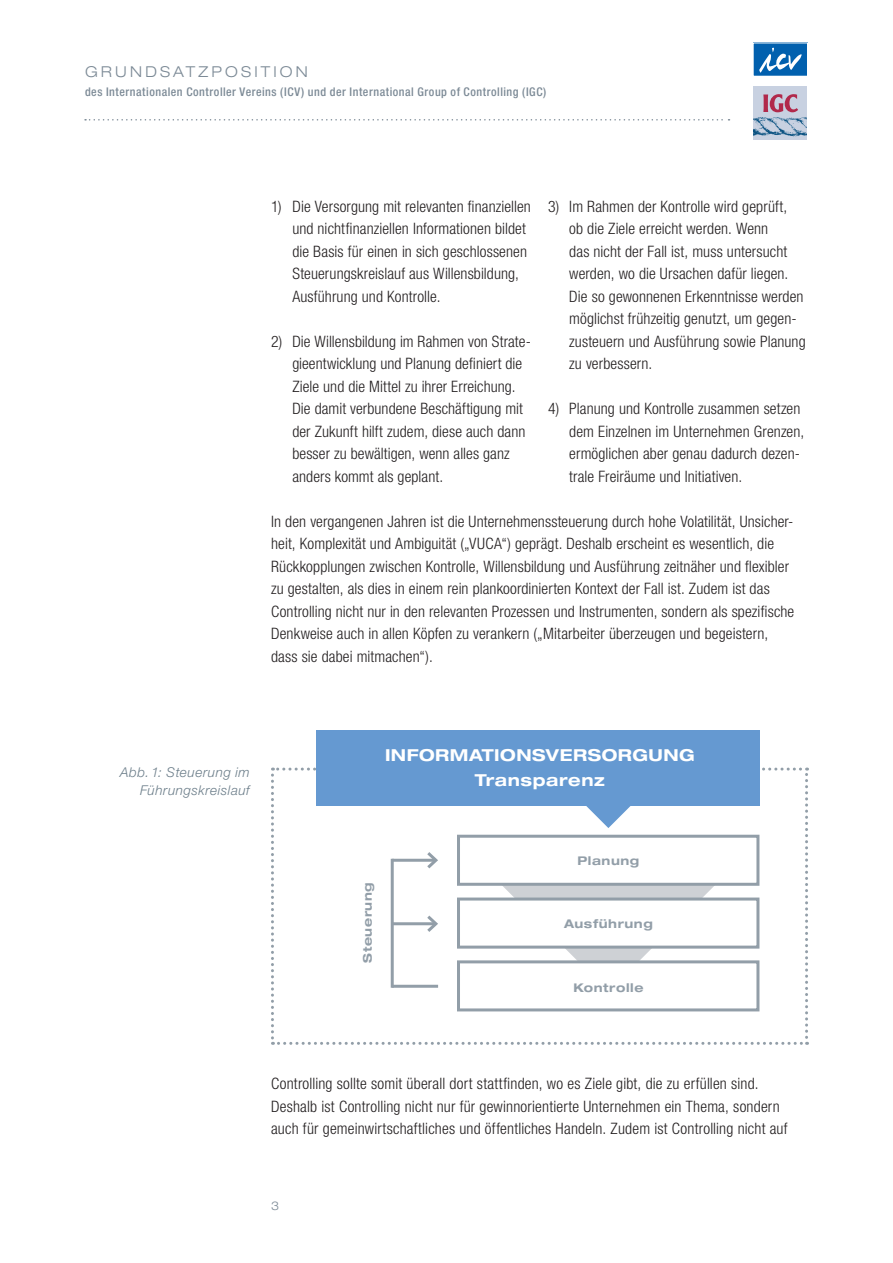
<style>
.page{position:relative;width:893px;height:1263px;background:#fff}
.page>*{position:absolute;margin:0;border:0;box-sizing:border-box;transform-origin:0 0}
.t1{font:700 expanded 16.5px/24.6px "Helvetica Neue LT Pro";letter-spacing:.03em;color:#fff;text-align:center}
.t2{font:300 condensed 15.75px/22.5px "Helvetica Neue LT Pro";letter-spacing:.005em;color:#231f20}
.t3{font:300 expanded 15px "Helvetica Neue LT Pro";letter-spacing:.21em;color:#7c8a96}
.t4{font:italic 300 13.5px/18px "Helvetica Neue LT Pro";letter-spacing:.04em;color:#6b7d89;text-align:right}
.t5{font:500 condensed 12px "Helvetica Neue LT Pro";letter-spacing:.045em;color:#7c8a96}
.t6{font:700 expanded 12px "Helvetica Neue LT Pro";letter-spacing:.05em;color:#929ea8}
.t7{font:300 expanded 12px "Helvetica Neue LT Pro";color:#7c8a96}
</style>
<div class="page">
<svg style="left:85px;top:119px;width:644px;height:2px"></svg>
<div style="left:753px;top:43px;width:54px;height:33px;background:#0160ae"></div>
<svg style="left:759px;top:48px;width:43px;height:25px"></svg>
<div style="left:753px;top:43px;width:55px;height:34px;border:1px solid #fff"></div>
<svg style="left:753px;top:86px;width:54px;height:54px"></svg>
<div style="left:754px;top:87px;width:53px;height:53px;background:#c8d1e1"></div>
<img style="left:754px;top:117px;width:53px;height:20px">
<svg style="left:763px;top:94px;width:35px;height:18px"></svg>
<svg style="left:271px;top:731px;width:537px;height:314px"></svg>
<div style="left:316px;top:730px;width:443px;height:76px;background:#6599d1"></div>
<p class="t3" style="left:85px;top:62px;width:224px">GRUNDSATZPOSITION</p>
<p class="t5" style="left:85px;top:85px;width:463px">des Internationalen Controller Vereins (ICV) und der International Group of Controlling (IGC)</p>
<p class="t2" style="left:292px;top:195px;width:240px;text-indent:-21px">1) Die Versorgung mit relevanten finanziellen und nichtfinanziellen Informationen bildet die Basis für einen in sich geschlossenen Steuerungskreislauf aus Willensbildung, Ausführung und Kontrolle.</p>
<p class="t2" style="left:292px;top:330px;width:240px;text-indent:-21px">2) Die Willensbildung im Rahmen von Strate&shy;gieentwicklung und Planung definiert die Ziele und die Mittel zu ihrer Erreichung.<br>Die damit verbundene Beschäftigung mit der Zukunft hilft zudem, diese auch dann besser zu bewältigen, wenn alles ganz anders kommt als geplant.</p>
<p class="t2" style="left:569px;top:195px;width:238px;text-indent:-21px">3) Im Rahmen der Kontrolle wird geprüft,<br>ob die Ziele erreicht werden. Wenn<br>das nicht der Fall ist, muss untersucht werden, wo die Ursachen dafür liegen.<br>Die so gewonnenen Erkenntnisse werden möglichst frühzeitig genutzt, um gegen&shy;zusteuern und Ausführung sowie Planung zu verbessern.</p>
<p class="t2" style="left:569px;top:397px;width:236px;text-indent:-21px">4) Planung und Kontrolle zusammen setzen dem Einzelnen im Unternehmen Grenzen, ermöglichen aber genau dadurch dezen&shy;trale Freiräume und Initiativen.</p>
<p class="t2" style="left:271px;top:510px;width:525px">In den vergangenen Jahren ist die Unternehmenssteuerung durch hohe Volatilität, Unsicher&shy;heit, Komplexität und Ambiguität („VUCA“) geprägt. Deshalb erscheint es wesentlich, die Rückkopplungen zwischen Kontrolle, Willensbildung und Ausführung zeitnäher und flexibler zu gestalten, als dies in einem rein plankoordinierten Kontext der Fall ist. Zudem ist das Controlling nicht nur in den relevanten Prozessen und Instrumenten, sondern als spezifische Denkweise auch in allen Köpfen zu verankern („Mitarbeiter überzeugen und begeistern, dass sie dabei mitmachen“).</p>
<p class="t4" style="left:120px;top:763px;width:131px">Abb. 1: Steuerung im<br>Führungskreislauf</p>
<p class="t1" style="left:385px;top:742px;width:311px">INFORMATIONSVERSORGUNG<br>Transparenz</p>
<p class="t6" style="left:360px;top:962px;width:82px;rotate:-90deg">Steuerung</p>
<p class="t6" style="left:578px;top:852px;width:63px">Planung</p>
<p class="t6" style="left:564px;top:916px;width:90px">Ausführung</p>
<p class="t6" style="left:573px;top:980px;width:72px">Kontrolle</p>
<p class="t2" style="left:271px;top:1072px;width:518px">Controlling sollte somit überall dort stattfinden, wo es Ziele gibt, die zu erfüllen sind.<br>Deshalb ist Controlling nicht nur für gewinnorientierte Unternehmen ein Thema, sondern auch für gemeinwirtschaftliches und öffentliches Handeln. Zudem ist Controlling nicht auf</p>
<p class="t7" style="left:271px;top:1198px;width:10px">3</p>
</div>
